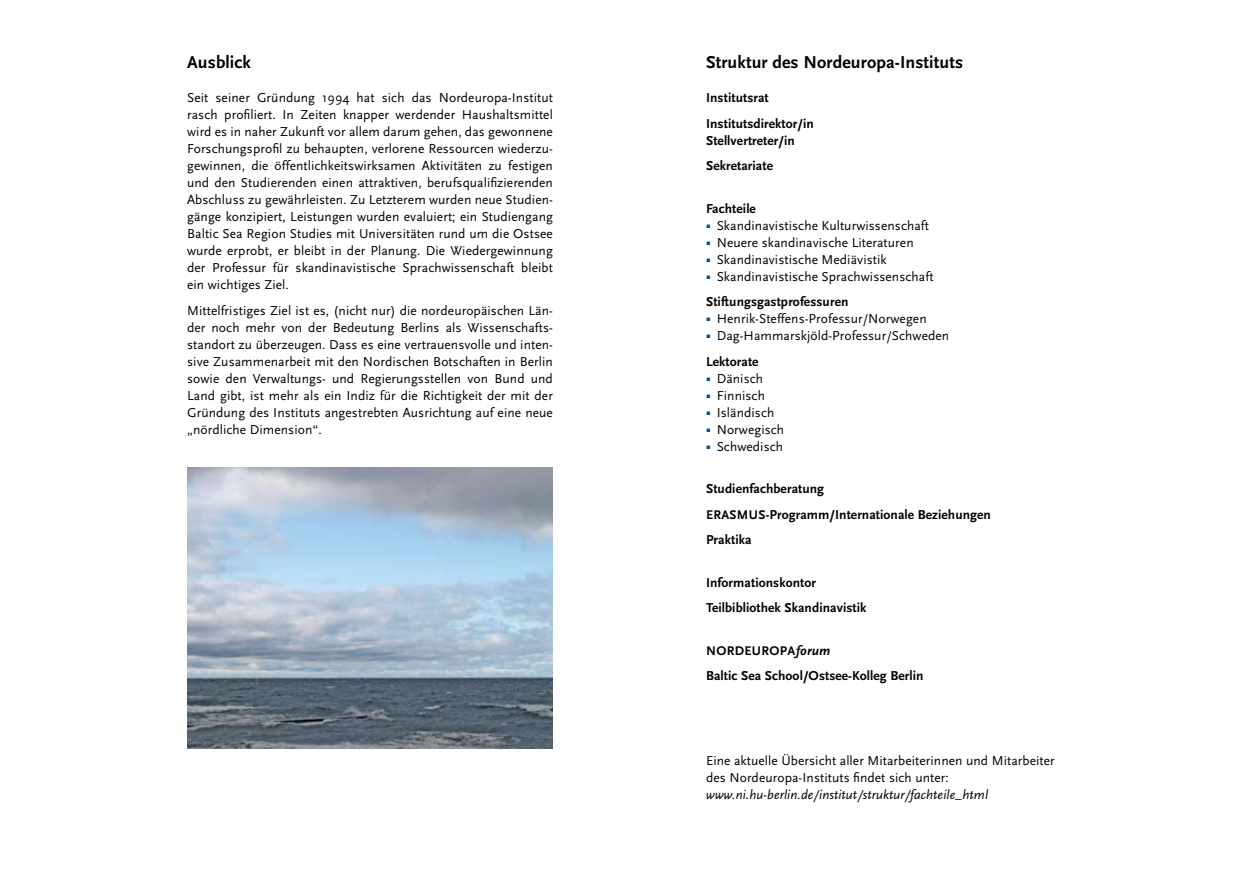
<style>
.page{position:relative;width:1259px;height:893px;background:#fff}
.page>*{position:absolute;margin:0;border:0;box-sizing:border-box;transform-origin:0 0}
.t1{font:700 18px "Scala Sans";letter-spacing:.005em;color:#000}
.t2{font:13.5px/17px "Scala Sans";letter-spacing:.005em;color:#000}
.t3{font:700 13.5px/25.5px "Scala Sans";letter-spacing:.005em;color:#000}
.t4{font:italic 13.5px "Scala Sans";letter-spacing:.005em;color:#000}
.t5{font:700 13.2px "Scala Sans";letter-spacing:.025em;color:#000}
.s1{font-weight:700}
.s2{font-size:7.5px;color:#004c90}
.s3{font-size:13.2px}
.s4{font-style:italic;font-size:13.5px}
</style>
<div class="page">
<img style="left:187px;top:468px;width:366px;height:281px">
<h1 class="t1" style="left:187px;top:52px;width:65px">Ausblick</h1>
<p class="t2" style="left:187px;top:89px;width:367px;text-align:justify">Seit seiner Gründung 1994 hat sich das Nordeuropa-Institut rasch profiliert. In Zeiten knapper werdender Haushaltsmittel wird es in naher Zukunft vor allem darum gehen, das gewonnene Forschungsprofil zu behaupten, verlorene Ressourcen wiederzu&shy;gewinnen, die öffentlichkeitswirksamen Aktivitäten zu festigen und den Studierenden einen attraktiven, berufsqualifizierenden Abschluss zu gewährleisten. Zu Letzterem wurden neue Studien&shy;gänge konzipiert, Leistungen wurden evaluiert; ein Studiengang Baltic Sea Region Studies mit Universitäten rund um die Ostsee wurde erprobt, er bleibt in der Planung. Die Wiedergewinnung der Professur für skandinavistische Sprachwissenschaft bleibt ein wichtiges Ziel.</p>
<p class="t2" style="left:187px;top:302px;width:367px;text-align:justify">Mittelfristiges Ziel ist es, (nicht nur) die nordeuropäischen Län&shy;der noch mehr von der Bedeutung Berlins als Wissenschafts&shy;standort zu überzeugen. Dass es eine vertrauensvolle und inten&shy;sive Zusammenarbeit mit den Nordischen Botschaften in Berlin sowie den Verwaltungs- und Regierungsstellen von Bund und Land gibt, ist mehr als ein Indiz für die Richtigkeit der mit der Gründung des Instituts angestrebten Ausrichtung auf eine neue „nördliche Dimension“.</p>
<h1 class="t1" style="left:706px;top:52px;width:259px">Struktur des Nordeuropa-Instituts</h1>
<p class="t3" style="left:706px;top:85px;width:109px">Institutsrat<br>Institutsdirektor/in</p>
<p class="t3" style="left:706px;top:128px;width:90px">Stellvertreter/in<br>Sekretariate</p>
<p class="t2" style="left:706px;top:200px;width:229px"><span class="s1">Fachteile<br></span><span class="s2">π</span> Skandinavistische Kulturwissenschaft <span class="s2">π</span> Neuere skandinavische Literaturen<br><span class="s2">π</span> Skandinavistische Mediävistik<br><span class="s2">π</span> Skandinavistische Sprachwissenschaft</p>
<p class="t2" style="left:706px;top:294px;width:245px"><span class="s1">Stiftungsgastprofessuren<br></span><span class="s2">π</span> Henrik-Steffens-Professur/Norwegen<br><span class="s2">π</span> Dag-Hammarskjöld-Professur/Schweden</p>
<p class="t2" style="left:706px;top:353px;width:80px"><span class="s1">Lektorate<br></span><span class="s2">π</span> Dänisch<br><span class="s2">π</span> Finnisch<br><span class="s2">π</span> Isländisch<br><span class="s2">π</span> Norwegisch <span class="s2">π</span> Schwedisch</p>
<p class="t3" style="left:706px;top:476px;width:286px">Studienfachberatung<br><span class="s3">ERASMUS</span>-Programm/Internationale Beziehungen<br>Praktika</p>
<p class="t3" style="left:706px;top:570px;width:162px">Informationskontor<br>Teilbibliothek Skandinavistik</p>
<p class="t5" style="left:706px;top:643px;width:126px">NORDEUROPA<span class="s4">forum</span></p>
<p class="t3" style="left:706px;top:664px;width:219px">Baltic Sea School/Ostsee-Kolleg Berlin</p>
<p class="t2" style="left:706px;top:753px;width:350px">Eine aktuelle Übersicht aller Mitarbeiterinnen und Mitarbeiter des Nordeuropa-Instituts findet sich unter:</p>
<p class="t4" style="left:706px;top:788px;width:283px">www.ni.hu-berlin.de/institut/struktur/fachteile_html</p>
</div>
